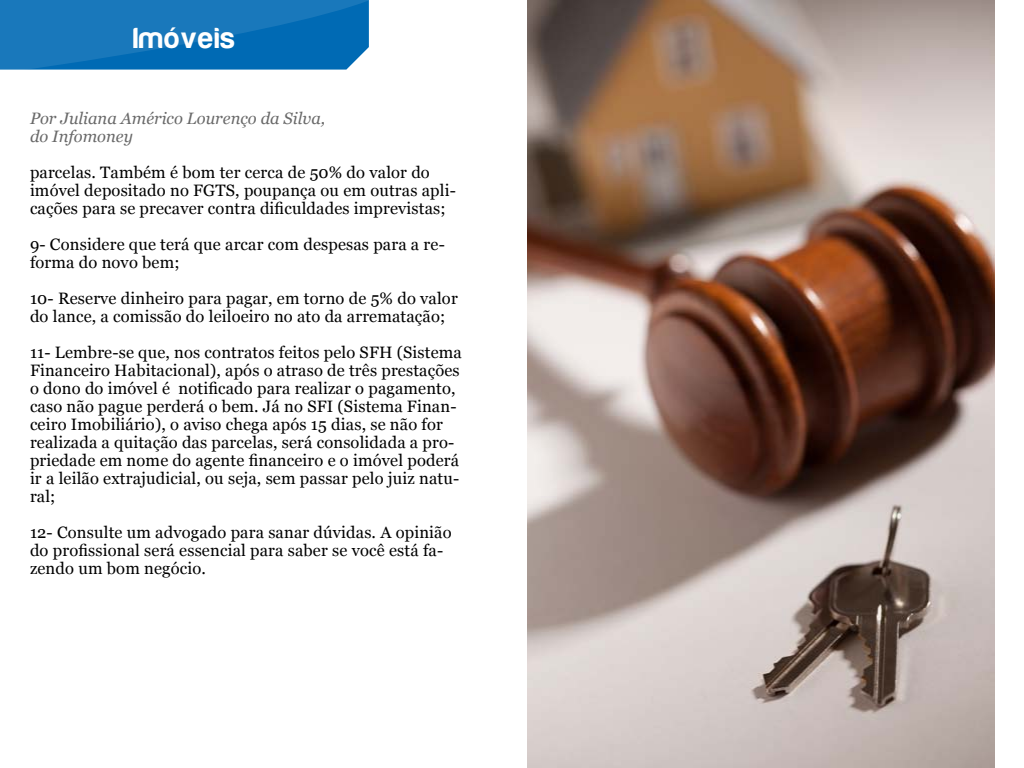
<style>
.page{position:relative;width:1024px;height:768px;background:#fff}
.page>*{position:absolute;margin:0;border:0;box-sizing:border-box;transform-origin:0 0}
.t1{font:30px "Harabara";letter-spacing:.05em;color:#fff}
.t2{font:16.5px/18px "Georgia";letter-spacing:.01em;color:#000}
.t3{font:italic 16.5px/18px "Georgia";color:#696969}
</style>
<div class="page">
<img style="left:527px;top:0;width:467px;height:768px">
<svg style="left:0;top:0;width:369px;height:70px;background:#1274b9"></svg>
<h1 class="t1" style="left:133px;top:22px;width:103px">Imóveis</h1>
<p class="t3" style="left:30px;top:109px;width:297px">Por Juliana Américo Lourenço da Silva, do Infomoney</p>
<p class="t2" style="left:30px;top:163px;width:427px">parcelas. Também é bom ter cerca de 50% do valor do imóvel depositado no FGTS, poupança ou em outras apli&shy;cações para se precaver contra dificuldades imprevistas;</p>
<p class="t2" style="left:30px;top:235px;width:416px">9- Considere que terá que arcar com despesas para a re&shy;forma do novo bem;</p>
<p class="t2" style="left:30px;top:289px;width:429px">10- Reserve dinheiro para pagar, em torno de 5% do valor do lance, a comissão do leiloeiro no ato da arrematação;</p>
<p class="t2" style="left:30px;top:343px;width:433px">11- Lembre-se que, nos contratos feitos pelo SFH (Sistema Financeiro Habitacional), após o atraso de três prestações o dono do imóvel é notificado para realizar o pagamento, caso não pague perderá o bem. Já no SFI (Sistema Finan&shy;ceiro Imobiliário), o aviso chega após 15 dias, se não for realizada a quitação das parcelas, será consolidada a pro&shy;priedade em nome do agente financeiro e o imóvel poderá ir a leilão extrajudicial, ou seja, sem passar pelo juiz natu&shy;ral;</p>
<p class="t2" style="left:30px;top:523px;width:423px">12- Consulte um advogado para sanar dúvidas. A opinião do profissional será essencial para saber se você está fa&shy;zendo um bom negócio.</p>
</div>
